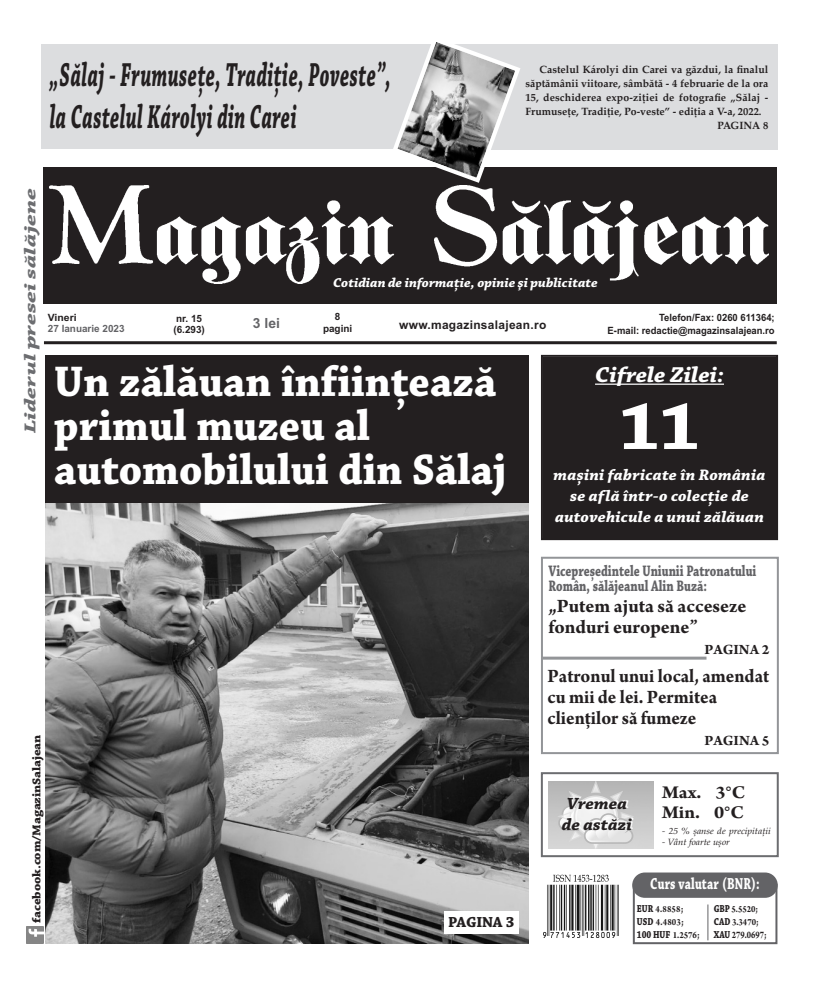
<style>
.page{position:relative;width:820px;height:993px;background:#fff}
.page>*{position:absolute;margin:0;border:0;box-sizing:border-box;transform-origin:0 0}
.t1{font:700 69.7px "Chaparral Pro";color:#fff;scale:1.05 1}
.t2{font:700 45px/44px "Chaparral Pro";color:#fff;scale:.95 1}
.t3{font:italic 700 35px/42px "Chaparral Pro";letter-spacing:.025em;color:#231f20;scale:.55 1}
.t4{font:italic 700 22.7px "Chaparral Pro";color:#fff;scale:1.05 1}
.t5{font:700 20px/21px "Arno Pro";color:#231f20;scale:.95 1}
.t6{font:700 20px/21px "Arno Pro";color:#231f20}
.t7{font:700 19.1px/20px "Arno Pro";color:#231f20;scale:1.05 1}
.t8{font:italic 700 17.1px/20.6px "Chaparral Pro";color:#231f20;scale:1.05 1}
.t9{font:700 16.8px "Chaparral Pro";letter-spacing:.015em;color:#fff;scale:.71 1}
.t10{font:italic 700 16.6px "Chaparral Pro";color:#6c6d70;scale:1.5 1}
.t11{font:italic 700 16px/21px "Chaparral Pro";letter-spacing:.01em;color:#fff;text-align:center;scale:1.05 1}
.t12{font:700 16px/15px "Chaparral Pro";color:#636366;scale:.75 1}
.t13{font:700 15.3px "Chaparral Pro";letter-spacing:-.01em;color:#231f20}
.t14{font:700 15px "Arno Pro";color:#231f20}
.t15{font:700 14px "Arial";color:#636366}
.t16{font:italic 700 13.6px "Chaparral Pro";color:#fff}
.t17{font:700 12px "Chaparral Pro";letter-spacing:-.01em;color:#231f20;scale:1.11 1}
.t18{font:700 12px "Arial";letter-spacing:.025em;color:#231f20}
.t19{font:700 10.6px "Chaparral Pro";letter-spacing:-.005em;color:#231f20;scale:.81 1}
.t20{font:700 10.6px "Arno Pro";color:#231f20;scale:.8 1}
.t21{font:700 10.5px "Palatino Linotype";color:#231f20}
.t22{font:700 10px/12.5px "Arial";color:#231f20;text-align:right;scale:.95 1}
.t23{font:700 10px/12.7px "Arno Pro";letter-spacing:.01em;color:#231f20;scale:.86 1}
.t24{font:700 10px/12.7px "Arno Pro";letter-spacing:.01em;color:#231f20;scale:.87 1}
.t25{font:700 10px/12px "Arial";color:#231f20;text-align:center}
.t26{font:700 10px "Arial";color:#636366}
.t27{font:700 10px "Arial";color:#231f20;scale:1.04 1}
.t28{font:italic 9.1px "Palatino Linotype";color:#231f20;scale:1.05 1}
.s1{font-family:"Chaparral Pro";font-size:10.6px}
.s2{font-size:10.6px}
.s3{font-family:"Arno Pro";font-size:10px}
.s4{font-family:"Arno Pro"}
.s5{font-family:"Chaparral Pro"}
</style>
<div class="page">
<img style="left:26px;top:926px;width:17px;height:17px">
<hr style="left:44px;top:341px;width:732px;height:3px;background:#231f20">
<div style="left:44px;top:167px;width:733px;height:137px;background:#231f20"></div>
<img style="left:50px;top:185px;width:718px;height:98px">
<div style="left:476px;top:44px;width:301px;height:105px;background:#dcdddf"></div>
<div style="left:41px;top:44px;width:437px;height:105px;background:#dcdddf"></div>
<svg style="left:393px;top:42px;width:130px;height:141px"></svg>
<div style="left:542px;top:357px;width:233px;height:181px;background:#231f20"></div>
<div style="left:540px;top:355px;width:237px;height:185px;border:2px solid #231f20"></div>
<hr style="left:594px;top:383px;width:129px;height:1px;background:#fff">
<div style="left:632px;top:883px;width:145px;height:60px;border:2px solid #636366"></div>
<div style="left:632px;top:872px;width:145px;height:25px;background:#636366;border-radius:13px"></div>
<hr style="left:707px;top:904px;width:1px;height:36px;background:#636366">
<svg style="left:543px;top:884px;width:76px;height:54px"></svg>
<img style="left:543px;top:874px;width:74px;height:63px">
<div style="left:540px;top:772px;width:238px;height:84px;border:2px solid #6c6d70"></div>
<img style="left:548px;top:781px;width:105px;height:66px">
<div style="left:540px;top:556px;width:238px;height:197px;border:2px solid #939598"></div>
<hr style="left:541px;top:656px;width:165px;height:3px;background:#939598">
<img style="left:45px;top:502px;width:483px;height:441px">
<div style="left:444px;top:910px;width:74px;height:23px;background:#fff"></div>
<div style="left:45px;top:355px;width:483px;height:147px;background:#231f20"></div>
<h3 class="t3" style="left:50px;top:53px;width:622px">„Sălaj - Frumusețe, Tradiție, Poveste”, la Castelul Károlyi din Carei</h3>
<p class="t21" style="left:539px;top:66px;width:230px">Castelul Károlyi din Carei va găzdui, la finalul</p>
<p class="t21" style="left:525px;top:80px;width:244px">săptămânii viitoare, sâmbătă - 4 februarie de la ora</p>
<p class="t21" style="left:525px;top:94px;width:244px">15, deschiderea expo-ziţiei de fotografie „Sălaj -</p>
<p class="t21" style="left:525px;top:108px;width:237px">Frumuseţe, Tradiţie, Po-veste” - ediţia a V-a, 2022.</p>
<p class="t21" style="left:717px;top:122px;width:52px">PAGINA 8</p>
<h3 class="t10" style="left:20px;top:433px;width:165px;rotate:-90deg">Liderul presei sălăjene</h3>
<p class="t27" style="left:48px;top:313px;width:29px">Vineri</p>
<p class="t26" style="left:48px;top:324px;width:78px">27 Ianuarie 2023</p>
<p class="t25" style="left:173px;top:313px;width:33px;line-height:11.1px;text-align:left">nr. 15 (6.293)</p>
<p class="t16" style="left:333px;top:274px;width:266px">Cotidian de informaţie, opinie şi publicitate</p>
<h3 class="t15" style="left:253px;top:318px;width:29px">3 lei</h3>
<p class="t25" style="left:323px;top:312px;width:31px">8 pagini</p>
<p class="t18" style="left:399px;top:320px;width:148px">www.magazinsalajean.ro</p>
<p class="t22" style="left:607px;top:312px;width:177px">Telefon/Fax: 0260 611364;<br>E-mail: redactie@magazinsalajean.ro</p>
<h2 class="t2" style="left:54px;top:363px;width:477px">Un zălăuan înființează primul muzeu al automobilului din Sălaj</h2>
<h3 class="t4" style="left:594px;top:360px;width:124px">Cifrele Zilei:</h3>
<h1 class="t1" style="left:618px;top:400px;width:79px">11</h1>
<h3 class="t11" style="left:553px;top:463px;width:203px">mașini fabricate în România se află într-o colecție de autovehicule a unui zălăuan</h3>
<p class="t17" style="left:32px;top:922px;width:171px;rotate:-90deg">facebook.com/MagazinSalajean</p>
<h3 class="t13" style="left:448px;top:916px;width:68px">PAGINA 3</h3>
<h3 class="t12" style="left:548px;top:564px;width:279px">Vicepreședintele Uniunii Patronatului<br>Român, sălăjeanul Alin Buză:</h3>
<h3 class="t6" style="left:548px;top:594px;width:200px">„Putem ajuta să acceseze fonduri europene”</h3>
<h3 class="t14" style="left:704px;top:640px;width:66px">PAGINA 2</h3>
<h3 class="t5" style="left:547px;top:664px;width:235px">Patronul unui local, amendat cu mii de lei. Permitea clienţilor să fumeze</h3>
<h3 class="t14" style="left:704px;top:730px;width:66px">PAGINA 5</h3>
<h3 class="t8" style="left:561px;top:792px;width:68px">Vremea de astăzi</h3>
<h3 class="t7" style="left:662px;top:781px;width:80px">Max. 3°C<br>Min. 0°C</h3>
<p class="t28" style="left:662px;top:825px;width:105px">- 25 % șanse de precipitaţii</p>
<p class="t28" style="left:662px;top:836px;width:66px">- Vânt foarte ușor</p>
<h3 class="t9" style="left:650px;top:876px;width:155px">Curs valutar (BNR):</h3>
<p class="t24" style="left:636px;top:901px;width:56px"><span class="s1">EUR</span> 4.8858<span class="s2">;<br></span><span class="s1">USD</span> 4.4803<span class="s2">;</span></p>
<p class="t19" style="left:636px;top:929px;width:79px">100 HUF <span class="s3">1.2576</span><span class="s4">;</span></p>
<p class="t23" style="left:713px;top:902px;width:54px"><span class="s1">GBP</span> 5.5520<span class="s2">;<br></span><span class="s1">CAD</span> 3.3470<span class="s2">;</span></p>
<p class="t20" style="left:713px;top:927px;width:68px"><span class="s5">XAU</span> 279.0697;</p>
</div>
